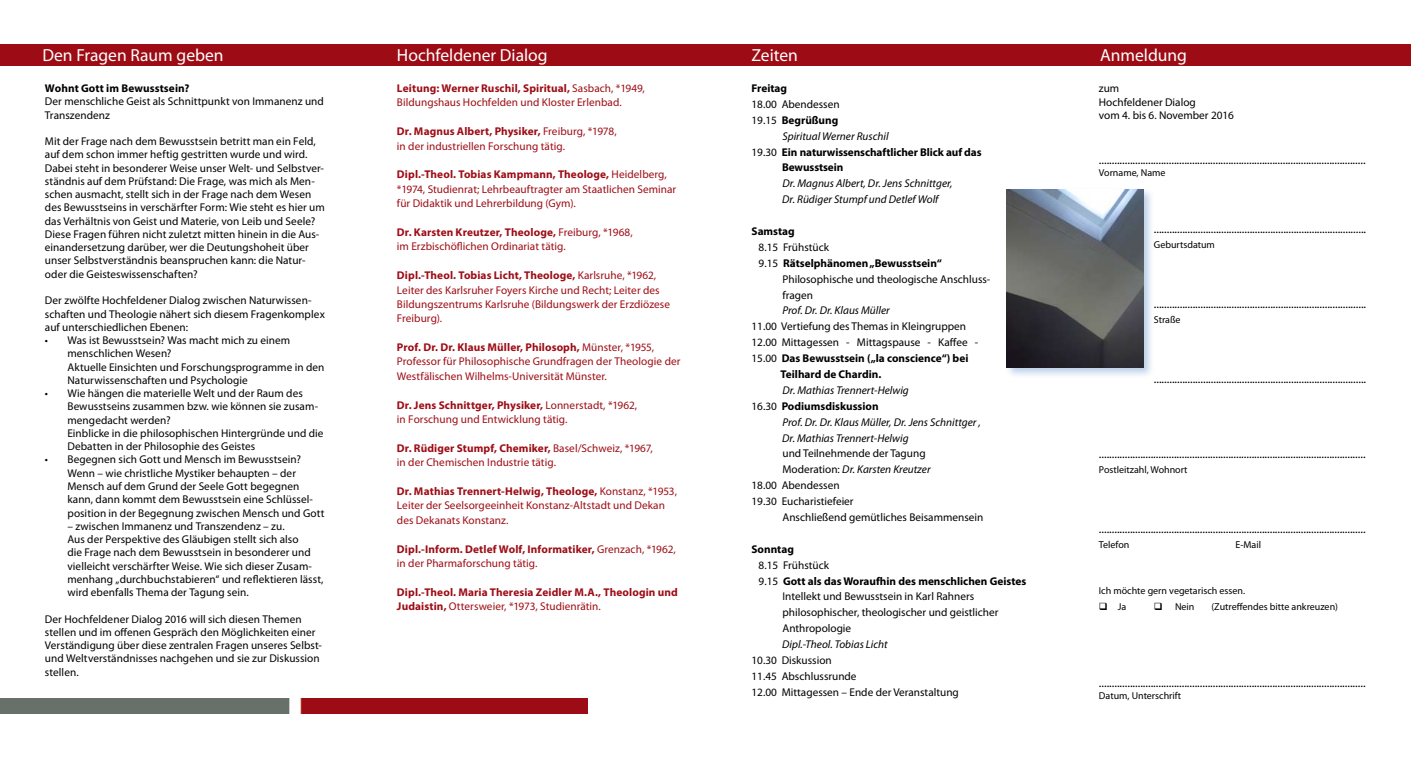
<style>
.page{position:relative;width:1411px;height:759px;background:#fff}
.page>*{position:absolute;margin:0;border:0;box-sizing:border-box;transform-origin:0 0}
.t1{font:17.5px "Myriad Pro";color:#fff}
.t2{font:12.5px "Myriad Pro";color:#000}
.t3{font:11.25px/13.2px "Myriad Pro";color:#000}
.t4{font:11.25px/14.4px "Myriad Pro";letter-spacing:.005em;color:#9d0d16}
.t5{font:italic 11.25px/15.9px "Myriad Pro";color:#000}
.t6{font:700 11.25px "Myriad Pro";color:#000}
.t7{font:700 11.25px/14.4px "Myriad Pro";letter-spacing:.01em;color:#9d0d16}
.t8{font:10px "Myriad Pro";color:#000}
.s1{font-weight:700}
.s2{font-weight:400}
.s3{font-style:normal}
.s4{font-weight:700;font-style:normal}
</style>
<div class="page">
<div style="left:1004px;top:187px;width:156px;height:209px;background:#abc4e3;opacity:.8"></div>
<img style="left:1006px;top:189px;width:137px;height:178px">
<img style="left:0;top:698px;width:587px;height:15px">
<div style="left:1px;top:45px;width:1409px;height:20px;background:#9d0c15"></div>
<h1 class="t1" style="left:42px;top:44px;width:183px">Den Fragen Raum geben</h1>
<p class="t6" style="left:45px;top:81px;width:146px">Wohnt Gott im Bewusstsein?</p>
<p class="t3" style="left:45px;top:95px;width:280px">Der menschliche Geist als Schnittpunkt von Immanenz und<br>Transzendenz</p>
<p class="t3" style="left:45px;top:134px;width:281px">Mit der Frage nach dem Bewusstsein betritt man ein Feld, auf dem schon immer heftig gestritten wurde und wird.<br>Dabei steht in besonderer Weise unser Welt- und Selbstver&shy;ständnis auf dem Prüfstand: Die Frage, was mich als Men&shy;schen ausmacht, stellt sich in der Frage nach dem Wesen des Bewusstseins in verschärfter Form: Wie steht es hier um das Verhältnis von Geist und Materie, von Leib und Seele?<br>Diese Fragen führen nicht zuletzt mitten hinein in die Aus&shy;einandersetzung darüber, wer die Deutungshoheit über unser Selbstverständnis beanspruchen kann: die Natur&shy;oder die Geisteswissenschaften?</p>
<p class="t3" style="left:45px;top:293px;width:281px">Der zwölfte Hochfeldener Dialog zwischen Naturwissen&shy;schaften und Theologie nähert sich diesem Fragenkomplex auf unterschiedlichen Ebenen:</p>
<p class="t3" style="left:67px;top:333px;width:258px;text-indent:-22px">• Was ist Bewusstsein? Was macht mich zu einem menschlichen Wesen?<br>Aktuelle Einsichten und Forschungsprogramme in den Naturwissenschaften und Psychologie</p>
<p class="t3" style="left:67px;top:386px;width:257px;text-indent:-22px">• Wie hängen die materielle Welt und der Raum des Bewusstseins zusammen bzw. wie können sie zusam&shy;mengedacht werden?<br>Einblicke in die philosophischen Hintergründe und die Debatten in der Philosophie des Geistes</p>
<p class="t3" style="left:67px;top:452px;width:258px;text-indent:-22px">• Begegnen sich Gott und Mensch im Bewusstsein?<br>Wenn – wie christliche Mystiker behaupten – der Mensch auf dem Grund der Seele Gott begegnen kann, dann kommt dem Bewusstsein eine Schlüssel&shy;position in der Begegnung zwischen Mensch und Gott</p>
<p class="t3" style="left:67px;top:519px;width:257px">– zwischen Immanenz und Transzendenz – zu.<br>Aus der Perspektive des Gläubigen stellt sich also<br>die Frage nach dem Bewusstsein in besonderer und vielleicht verschärfter Weise. Wie sich dieser Zusam&shy;menhang „durchbuchstabieren“ und reflektieren lässt, wird ebenfalls Thema der Tagung sein.</p>
<p class="t3" style="left:45px;top:611px;width:278px">Der Hochfeldener Dialog 2016 will sich diesen Themen stellen und im offenen Gespräch den Möglichkeiten einer Verständigung über diese zentralen Fragen unseres Selbst&shy;und Weltverständnisses nachgehen und sie zur Diskussion stellen.</p>
<h1 class="t1" style="left:397px;top:45px;width:152px">Hochfeldener Dialog</h1>
<h1 class="t1" style="left:751px;top:45px;width:48px">Zeiten</h1>
<h1 class="t1" style="left:1100px;top:45px;width:88px">Anmeldung</h1>
<p class="t3" style="left:1098px;top:81px;width:137px">zum<br>Hochfeldener Dialog<br>vom 4. bis 6. November 2016</p>
<p class="t4" style="left:397px;top:81px;width:249px"><span class="s1">Leitung: Werner Ruschil, Spiritual,</span> Sasbach, *1949,<br>Bildungshaus Hochfelden und Kloster Erlenbad.</p>
<p class="t4" style="left:397px;top:124px;width:221px"><span class="s1">Dr. Magnus Albert, Physiker,</span> Freiburg, *1978, in der industriellen Forschung tätig.</p>
<p class="t4" style="left:397px;top:167px;width:281px"><span class="s1">Dipl.-Theol. Tobias Kampmann, Theologe,</span> Heidelberg, *1974, Studienrat; Lehrbeauftragter am Staatlichen Seminar für Didaktik und Lehrerbildung (Gym).</p>
<p class="t4" style="left:397px;top:225px;width:237px"><span class="s1">Dr. Karsten Kreutzer, Theologe,</span> Freiburg, *1968, im Erzbischöflichen Ordinariat tätig.</p>
<p class="t4" style="left:397px;top:268px;width:275px"><span class="s1">Dipl.-Theol. Tobias Licht, Theologe,</span> Karlsruhe, *1962, Leiter des Karlsruher Foyers Kirche und Recht; Leiter des Bildungszentrums Karlsruhe (Bildungswerk der Erzdiözese Freiburg).</p>
<p class="t4" style="left:397px;top:340px;width:285px"><span class="s1">Prof. Dr. Dr. Klaus Müller, Philosoph,</span> Münster, *1955,<br>Professor für Philosophische Grundfragen der Theologie der<br>Westfälischen Wilhelms-Universität Münster.</p>
<p class="t4" style="left:397px;top:397px;width:242px"><span class="s1">Dr. Jens Schnittger, Physiker,</span> Lonnerstadt, *1962, in Forschung und Entwicklung tätig.</p>
<p class="t4" style="left:397px;top:440px;width:257px"><span class="s1">Dr. Rüdiger Stumpf, Chemiker,</span> Basel/Schweiz, *1967, in der Chemischen Industrie tätig.</p>
<p class="t4" style="left:397px;top:483px;width:281px"><span class="s1">Dr. Mathias Trennert-Helwig, Theologe,</span> Konstanz, *1953,<br>Leiter der Seelsorgeeinheit Konstanz-Altstadt und Dekan des Dekanats Konstanz.</p>
<p class="t4" style="left:397px;top:541px;width:280px"><span class="s1">Dipl.-Inform. Detlef Wolf, Informatiker,</span> Grenzach, *1962, in der Pharmaforschung tätig.</p>
<p class="t7" style="left:397px;top:584px;width:282px">Dipl.-Theol. Maria Theresia Zeidler M.A., Theologin und<br>Judaistin, <span class="s2">Ottersweier, *1973, Studienrätin.</span></p>
<p class="t6" style="left:751px;top:81px;width:37px">Freitag</p>
<p class="t3" style="left:751px;top:97px;width:90px">18.00 Abendessen</p>
<p class="t6" style="left:751px;top:113px;width:88px"><span class="s2">19.15</span> Begrüßung</p>
<p class="t5" style="left:782px;top:128px;width:108px">Spiritual Werner Ruschil</p>
<p class="t6" style="left:751px;top:144px;width:232px"><span class="s2">19.30</span> Ein naturwissenschaftlicher Blick auf das</p>
<p class="t6" style="left:782px;top:160px;width:63px">Bewusstsein</p>
<p class="t5" style="left:782px;top:175px;width:172px">Dr. Magnus Albert, Dr. Jens Schnittger,<br>Dr. Rüdiger Stumpf und Detlef Wolf</p>
<p class="t6" style="left:751px;top:224px;width:45px">Samstag</p>
<p class="t3" style="left:758px;top:240px;width:72px">8.15 Frühstück</p>
<p class="t6" style="left:758px;top:255px;width:185px"><span class="s2">9.15</span> Rätselphänomen „Bewusstsein“</p>
<p class="t3" style="left:782px;top:272px;width:209px">Philosophische und theologische Anschluss-</p>
<p class="t3" style="left:782px;top:288px;width:32px">fragen</p>
<p class="t5" style="left:782px;top:302px;width:109px">Prof. Dr. Dr. Klaus Müller</p>
<p class="t3" style="left:751px;top:319px;width:216px">11.00 Vertiefung des Themas in Kleingruppen</p>
<p class="t3" style="left:751px;top:335px;width:228px">12.00 Mittagessen - Mittagspause - Kaffee -</p>
<p class="t6" style="left:751px;top:351px;width:218px"><span class="s2">15.00</span> Das Bewusstsein („la conscience“) bei</p>
<p class="t6" style="left:780px;top:367px;width:102px">Teilhard de Chardin.</p>
<p class="t5" style="left:751px;top:382px;width:159px;text-indent:31px">Dr. Mathias Trennert-Helwig<br><span class="s3">16.30</span> <span class="s4">Podiumsdiskussion</span></p>
<p class="t5" style="left:782px;top:413px;width:200px">Prof. Dr. Dr. Klaus Müller, Dr. Jens Schnittger ,<br>Dr. Mathias Trennert-Helwig</p>
<p class="t3" style="left:782px;top:446px;width:145px">und Teilnehmende der Tagung</p>
<p class="t5" style="left:782px;top:461px;width:149px"><span class="s3">Moderation:</span> Dr. Karsten Kreutzer</p>
<p class="t3" style="left:751px;top:478px;width:90px">18.00 Abendessen</p>
<p class="t3" style="left:751px;top:494px;width:104px">19.30 Eucharistiefeier</p>
<p class="t3" style="left:782px;top:510px;width:202px">Anschließend gemütliches Beisammensein</p>
<p class="t6" style="left:751px;top:541px;width:44px">Sonntag</p>
<p class="t3" style="left:758px;top:558px;width:72px">8.15 Frühstück</p>
<p class="t6" style="left:758px;top:573px;width:269px"><span class="s2">9.15</span> Gott als das Woraufhin des menschlichen Geistes</p>
<p class="t3" style="left:782px;top:589px;width:193px">Intellekt und Bewusstsein in Karl Rahners</p>
<p class="t3" style="left:782px;top:605px;width:217px">philosophischer, theologischer und geistlicher</p>
<p class="t3" style="left:782px;top:621px;width:70px">Anthropologie</p>
<p class="t5" style="left:782px;top:636px;width:107px">Dipl.-Theol. Tobias Licht</p>
<p class="t3" style="left:751px;top:651px;width:209px;line-height:15.9px">10.30 Diskussion<br>11.45 Abschlussrunde<br>12.00 Mittagessen – Ende der Veranstaltung</p>
<p class="t2" style="left:1098px;top:152px;width:268px">.......................................................................................................</p>
<p class="t8" style="left:1098px;top:166px;width:68px">Vorname, Name</p>
<p class="t2" style="left:1153px;top:221px;width:214px">..................................................................................</p>
<p class="t8" style="left:1153px;top:238px;width:63px">Geburtsdatum</p>
<p class="t2" style="left:1153px;top:296px;width:214px">..................................................................................</p>
<p class="t8" style="left:1153px;top:313px;width:28px">Straße</p>
<p class="t2" style="left:1153px;top:371px;width:214px">..................................................................................</p>
<p class="t2" style="left:1098px;top:446px;width:268px">.......................................................................................................</p>
<p class="t8" style="left:1098px;top:463px;width:90px">Postleitzahl, Wohnort</p>
<p class="t2" style="left:1098px;top:521px;width:268px">.......................................................................................................</p>
<p class="t8" style="left:1098px;top:538px;width:32px">Telefon</p>
<p class="t8" style="left:1235px;top:538px;width:27px">E-Mail</p>
<p class="t8" style="left:1098px;top:584px;width:148px">Ich möchte gern vegetarisch essen.</p>
<p class="t8" style="left:1098px;top:600px;width:29px">❑ Ja</p>
<p class="t8" style="left:1153px;top:600px;width:42px">❑ Nein</p>
<p class="t8" style="left:1211px;top:600px;width:128px">(Zutreffendes bitte ankreuzen)</p>
<p class="t2" style="left:1098px;top:674px;width:268px">.......................................................................................................</p>
<p class="t8" style="left:1098px;top:689px;width:84px">Datum, Unterschrift</p>
</div>
